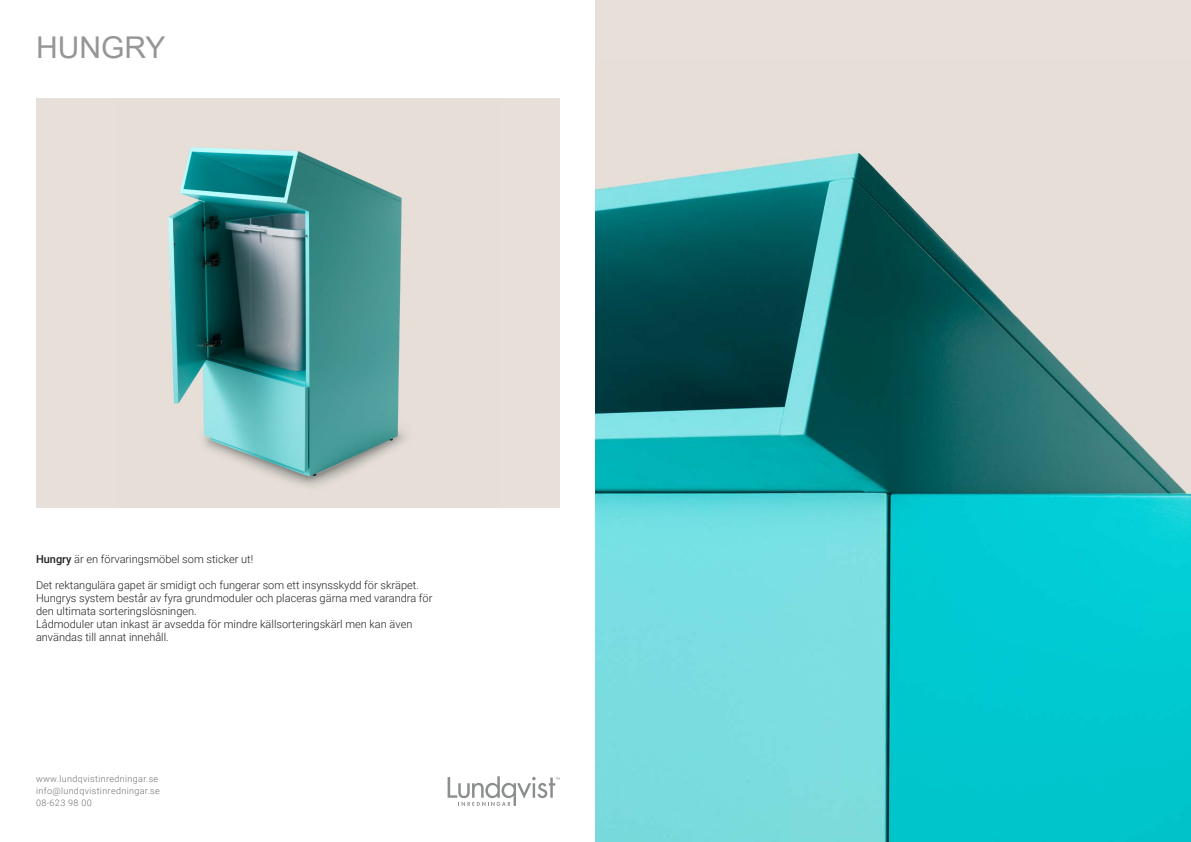
<style>
.page{position:relative;width:1191px;height:842px;background:#fff}
.page>*{position:absolute;margin:0;border:0;box-sizing:border-box;transform-origin:0 0}
.t1{font:30px "Arial";color:#969695}
.t2{font:300 11px/13px "Roboto";color:#231f20}
.t3{font:300 9px "Roboto";letter-spacing:.04em;color:#70706f}
.s1{font-weight:500}
</style>
<div class="page">
<div style="left:36px;top:99px;width:523px;height:409px;background:#e7e0da"></div>
<img style="left:595px;top:59px;width:596px;height:783px">
<svg style="left:447px;top:776px;width:113px;height:30px"></svg>
<img style="left:168px;top:147px;width:239px;height:341px">
<div style="left:595px;top:0;width:596px;height:59px;background:#e7e0da"></div>
<p class="t1" style="left:36px;top:27px;width:131px">HUNGRY</p>
<p class="t2" style="left:36px;top:552px;width:219px"><span class="s1">Hungry</span> är en förvaringsmöbel som sticker ut!</p>
<p class="t2" style="left:36px;top:578px;width:384px">Det rektangulära gapet är smidigt och fungerar som ett insynsskydd för skräpet.</p>
<p class="t2" style="left:36px;top:591px;width:398px">Hungrys system består av fyra grundmoduler och placeras gärna med varandra för den ultimata sorteringslösningen.</p>
<p class="t2" style="left:36px;top:617px;width:378px">Lådmoduler utan inkast är avsedda för mindre källsorteringskärl men kan även</p>
<p class="t2" style="left:36px;top:630px;width:134px">användas till annat innehåll.</p>
<p class="t3" style="left:36px;top:772px;width:124px">www.lundqvistinredningar.se</p>
<p class="t3" style="left:36px;top:784px;width:125px">info@lundqvistinredningar.se</p>
<p class="t3" style="left:36px;top:796px;width:57px">08-623 98 00</p>
</div>
